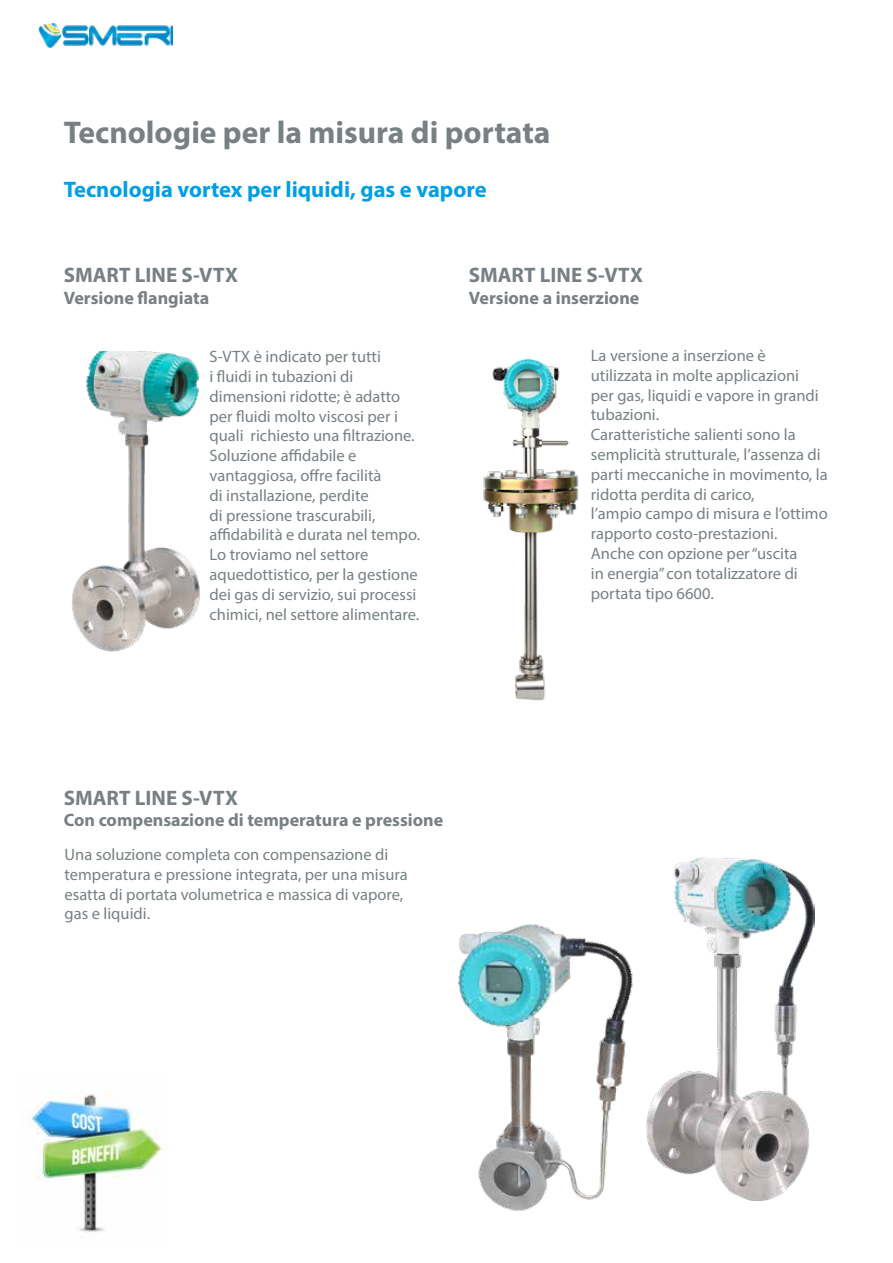
<style>
.page{position:relative;width:893px;height:1263px;background:#fff}
.page>*{position:absolute;margin:0;border:0;box-sizing:border-box;transform-origin:0 0}
.t1{font:700 31.5px "Myriad Pro";color:#788084}
.t2{font:700 22.5px "Myriad Pro";color:#009fe3}
.t3{font:700 21px "Myriad Pro";color:#788084}
.t4{font:700 18px "Myriad Pro";color:#788084}
.t5{font:16.5px/19.8px "Myriad Pro";color:#788084}
</style>
<div class="page">
<img style="left:72px;top:351px;width:128px;height:300px">
<img style="left:483px;top:358px;width:96px;height:343px">
<img style="left:662px;top:857px;width:152px;height:344px">
<img style="left:458px;top:924px;width:204px;height:287px">
<img style="left:38px;top:24px;width:135px;height:23px">
<img style="left:23px;top:1094px;width:146px;height:138px">
<h1 class="t1" style="left:64px;top:112px;width:488px">Tecnologie per la misura di portata</h1>
<h2 class="t2" style="left:64px;top:174px;width:424px">Tecnologia vortex per liquidi, gas e vapore</h2>
<p class="t3" style="left:64px;top:261px;width:176px">SMART LINE S-VTX</p>
<p class="t4" style="left:64px;top:286px;width:147px">Versione flangiata</p>
<p class="t5" style="left:210px;top:346px;width:212px">S-VTX è indicato per tutti<br>i fluidi in tubazioni di dimensioni ridotte; è adatto per fluidi molto viscosi per i quali richiesto una filtrazione.<br>Soluzione affidabile e vantaggiosa, offre facilità<br>di installazione, perdite<br>di pressione trascurabili, affidabilità e durata nel tempo.<br>Lo troviamo nel settore aquedottistico, per la gestione dei gas di servizio, sui processi chimici, nel settore alimentare.</p>
<p class="t3" style="left:469px;top:261px;width:176px">SMART LINE S-VTX</p>
<p class="t4" style="left:469px;top:286px;width:172px">Versione a inserzione</p>
<p class="t5" style="left:591px;top:345px;width:238px">La versione a inserzione è utilizzata in molte applicazioni<br>per gas, liquidi e vapore in grandi tubazioni.<br>Caratteristiche salienti sono la semplicità strutturale, l’assenza di parti meccaniche in movimento, la ridotta perdita di carico,<br>l’ampio campo di misura e l’ottimo rapporto costo-prestazioni.<br>Anche con opzione per “uscita<br>in energia” con totalizzatore di portata tipo 6600.</p>
<p class="t3" style="left:64px;top:784px;width:176px">SMART LINE S-VTX</p>
<p class="t4" style="left:64px;top:809px;width:381px">Con compensazione di temperatura e pressione</p>
<p class="t5" style="left:65px;top:844px;width:345px">Una soluzione completa con compensazione di temperatura e pressione integrata, per una misura esatta di portata volumetrica e massica di vapore, gas e liquidi.</p>
</div>
